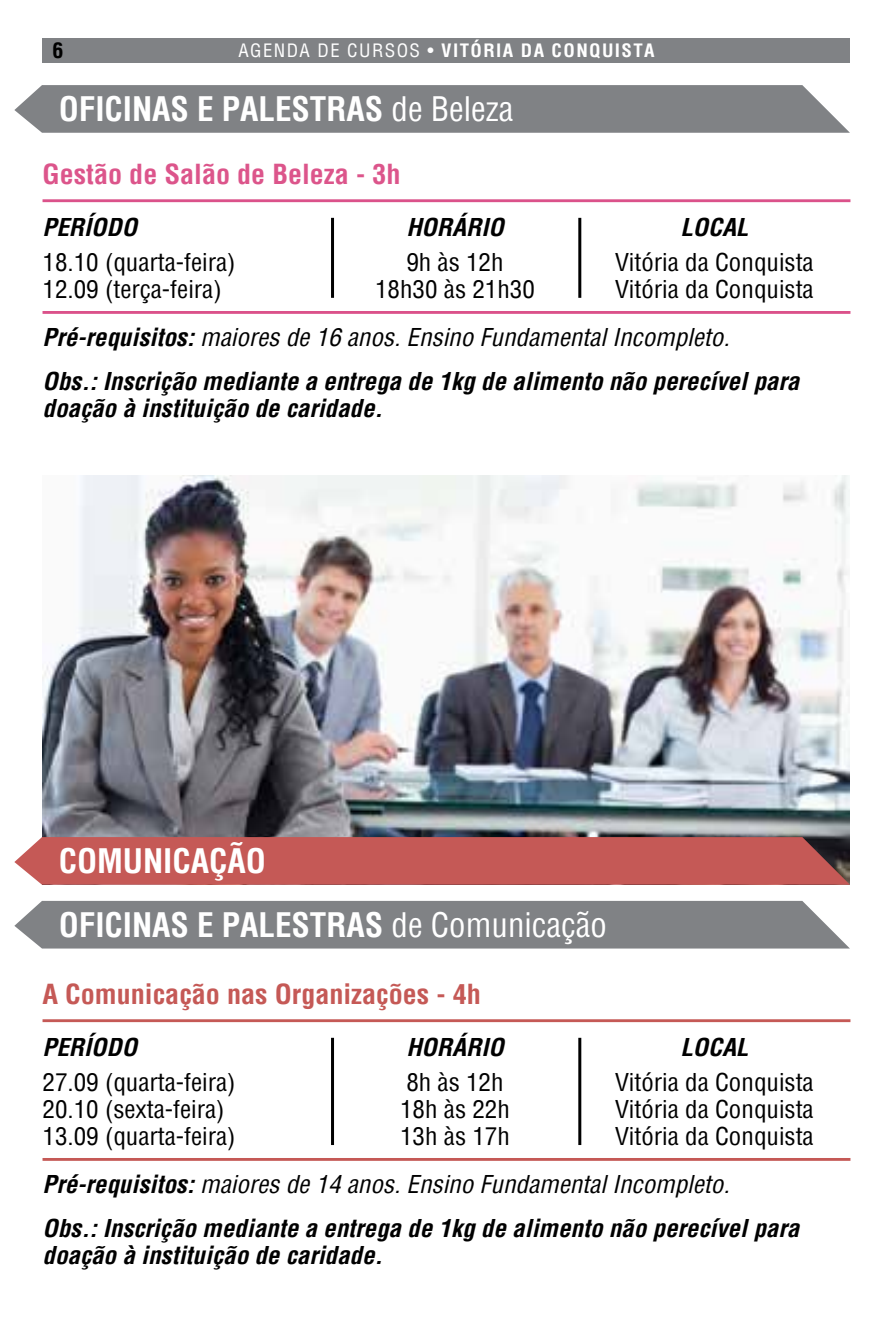
<style>
.page{position:relative;width:893px;height:1319px;background:#fff}
.page>*{position:absolute;margin:0;border:0;box-sizing:border-box;transform-origin:0 0}
.t1{font:700 condensed 33px "Helvetica";color:#fff}
.t2{font:700 condensed 27px "Helvetica";color:#c55956;scale:1.04 1}
.t3{font:700 condensed 27px "Helvetica";color:#dc558b;scale:1.04 1}
.t4{font:italic 700 condensed 24px/43.5px "Helvetica";color:#000;scale:1.04 1}
.t5{font:condensed 24px/27px "Helvetica";color:#000;scale:1.04 1}
.t6{font:700 condensed 21px "Helvetica";color:#000;scale:1.04 1}
.t7{font:700 condensed 18px "Helvetica";letter-spacing:.075em;color:#fff;scale:1.04 1}
.s1{font-weight:400}
</style>
<div class="page">
<div style="left:43px;top:38px;width:807px;height:25px;background:#808285"></div>
<img style="left:42px;top:475px;width:808px;height:362px">
<div style="left:14px;top:900px;width:836px;height:48px;background:#808285"></div>
<svg style="left:14px;top:85px;width:836px;height:48px;background:#86888b"></svg>
<div style="left:14px;top:837px;width:836px;height:47px;background:#c55956"></div>
<hr style="left:43px;top:199px;width:807px;height:3px;background:#db528a">
<hr style="left:43px;top:311px;width:807px;height:3px;background:#db528a">
<hr style="left:331px;top:218px;width:3px;height:80px;background:#000">
<hr style="left:578px;top:218px;width:3px;height:80px;background:#000">
<hr style="left:43px;top:1019px;width:807px;height:2px;background:#c55956">
<hr style="left:43px;top:1157px;width:807px;height:3px;background:#c55956">
<hr style="left:331px;top:1037px;width:3px;height:107px;background:#000">
<hr style="left:578px;top:1037px;width:3px;height:107px;background:#000">
<p class="t6" style="left:53px;top:37px;width:12px">6</p>
<p class="t7" style="left:238px;top:39px;width:402px"><span class="s1">AGENDA DE CURSOS •</span> VITÓRIA DA CONQUISTA</p>
<h1 class="t1" style="left:59px;top:87px;width:456px">OFICINAS E PALESTRAS <span class="s1">de Beleza</span></h1>
<p class="t3" style="left:43px;top:156px;width:346px">Gestão de Salão de Beleza - 3h</p>
<p class="t4" style="left:43px;top:205px;width:92px">PERÍODO</p>
<p class="t4" style="left:406px;top:205px;width:95px">HORÁRIO</p>
<p class="t4" style="left:680px;top:205px;width:67px">LOCAL</p>
<p class="t5" style="left:43px;top:248px;width:187px">18.10 (quarta-feira)<br>12.09 (terça-feira)</p>
<p class="t5" style="left:375px;top:248px;width:155px;text-align:center">9h às 12h<br>18h30 às 21h30</p>
<p class="t5" style="left:615px;top:248px;width:193px">Vitória da Conquista<br>Vitória da Conquista</p>
<p class="t4" style="left:43px;top:315px;width:729px">Pré-requisitos: <span class="s1">maiores de 16 anos. Ensino Fundamental Incompleto.<br></span>Obs.: Inscrição mediante a entrega de 1kg de alimento não perecível para</p>
<p class="t4" style="left:43px;top:386px;width:329px">doação à instituição de caridade.</p>
<h1 class="t1" style="left:59px;top:839px;width:209px">COMUNICAÇÃO</h1>
<h1 class="t1" style="left:59px;top:903px;width:550px">OFICINAS E PALESTRAS <span class="s1">de Comunicação</span></h1>
<p class="t2" style="left:43px;top:975px;width:423px">A Comunicação nas Organizações - 4h</p>
<p class="t4" style="left:43px;top:1025px;width:92px">PERÍODO</p>
<p class="t4" style="left:406px;top:1025px;width:95px">HORÁRIO</p>
<p class="t4" style="left:680px;top:1025px;width:67px">LOCAL</p>
<p class="t5" style="left:43px;top:1068px;width:187px">27.09 (quarta-feira)<br>20.10 (sexta-feira)<br>13.09 (quarta-feira)</p>
<p class="t5" style="left:400px;top:1068px;width:107px">8h às 12h<br>18h às 22h<br>13h às 17h</p>
<p class="t5" style="left:615px;top:1068px;width:193px;text-align:justify">Vitória da Conquista Vitória da Conquista Vitória da Conquista</p>
<p class="t4" style="left:43px;top:1162px;width:729px">Pré-requisitos: <span class="s1">maiores de 14 anos. Ensino Fundamental Incompleto.<br></span>Obs.: Inscrição mediante a entrega de 1kg de alimento não perecível para</p>
<p class="t4" style="left:43px;top:1232px;width:329px">doação à instituição de caridade.</p>
</div>
